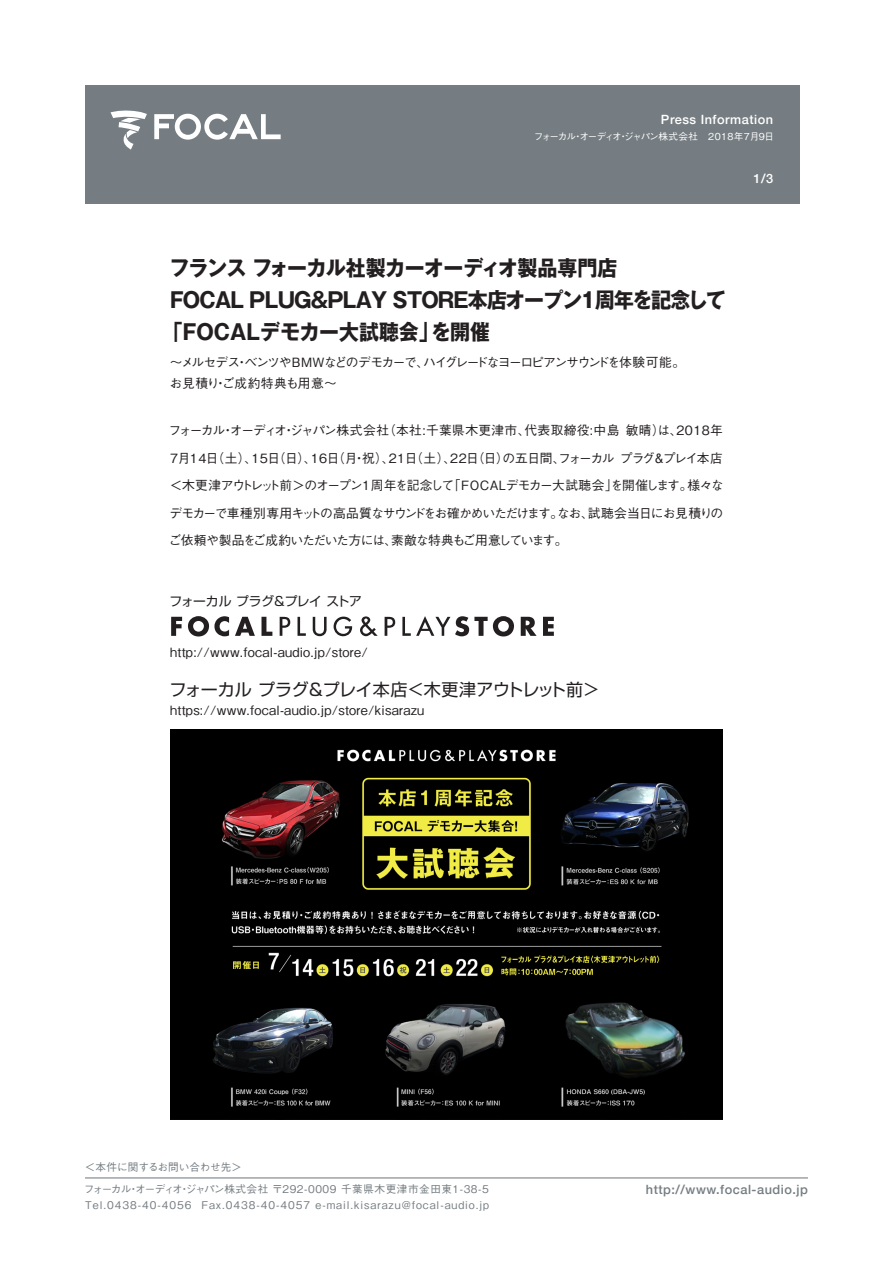
<style>
.page{position:relative;width:893px;height:1263px;background:#fff}
.page>*{position:absolute;margin:0;border:0;box-sizing:border-box;transform-origin:0 0}
.t1{font:700 21.3px "Gothic MB101 Pro";letter-spacing:-.04em;color:#231f20;scale:.94 1}
.t2{font:700 21.3px "Gothic MB101 Pro";color:#231f20;scale:.94 1}
.t3{font:16.95px "Shin Go Pro";letter-spacing:-.01em;color:#231f20}
.t4{font:500 12.75px "Gothic BBB Pro";letter-spacing:-.03em;color:#231f20}
.t5{font:500 12.75px "Gothic BBB Pro";letter-spacing:.02em;color:#231f20}
.t6{font:500 12.75px/27.6px "Gothic BBB Pro";letter-spacing:-.1em;color:#231f20}
.t7{font:500 12.75px "Gothic BBB Pro";letter-spacing:-.095em;color:#231f20}
.t8{font:500 12.75px "Helvetica Neue";letter-spacing:.04em;color:#757d82}
.t9{font:500 12.75px "Gothic BBB Pro";letter-spacing:-.115em;color:#231f20}
.t10{font:500 12.75px "Gothic BBB Pro";letter-spacing:.025em;color:#231f20}
.t11{font:500 12.75px "Gothic BBB Pro";letter-spacing:-.065em;color:#231f20}
.t12{font:500 12.75px "Helvetica Neue";letter-spacing:.04em;color:#fff}
.t13{font:500 12.75px "Gothic BBB Pro";letter-spacing:-.05em;color:#231f20}
.t14{font:500 12.75px "Gothic BBB Pro";letter-spacing:.03em;color:#231f20}
.t15{font:12.75px "Shin Go Pro";letter-spacing:-.02em;color:#231f20}
.t16{font:500 12.75px/20.2px "Gothic BBB Pro";letter-spacing:.04em;color:#231f20}
.t17{font:500 12.75px "Gothic BBB Pro";letter-spacing:-.135em;color:#231f20}
.t18{font:500 10.65px "Gothic BBB Pro";letter-spacing:.09em;color:#757d82}
.t19{font:500 10.65px "Gothic BBB Pro";letter-spacing:.05em;color:#757d82}
.t20{font:500 10.65px "Gothic BBB Pro";letter-spacing:-.005em;color:#757d82}
.t21{font:500 9.6px "Gothic BBB Pro";letter-spacing:-.025em;color:#fff}
</style>
<div class="page">
<div style="left:85px;top:85px;width:715px;height:119px;background:#757d82"></div>
<hr style="left:85px;top:1177px;width:723px;height:1px;background:#757d82">
<img style="left:170px;top:729px;width:553px;height:390px">
<svg style="left:171px;top:617px;width:11px;height:19px"></svg>
<svg style="left:188px;top:616px;width:41px;height:20px"></svg>
<svg style="left:235px;top:617px;width:20px;height:19px"></svg>
<svg style="left:261px;top:617px;width:11px;height:19px"></svg>
<svg style="left:280px;top:617px;width:10px;height:19px"></svg>
<svg style="left:297px;top:617px;width:9px;height:19px"></svg>
<svg style="left:313px;top:617px;width:14px;height:19px"></svg>
<svg style="left:333px;top:616px;width:19px;height:20px"></svg>
<svg style="left:360px;top:616px;width:18px;height:20px"></svg>
<svg style="left:385px;top:617px;width:10px;height:19px"></svg>
<svg style="left:402px;top:616px;width:112px;height:20px"></svg>
<svg style="left:521px;top:617px;width:16px;height:19px"></svg>
<svg style="left:543px;top:617px;width:11px;height:19px"></svg>
<svg style="left:154px;top:114px;width:127px;height:26px"></svg>
<svg style="left:111px;top:110px;width:36px;height:40px"></svg>
<p class="t12" style="left:661px;top:109px;width:114px">Press Information</p>
<p class="t21" style="left:534px;top:129px;width:242px">フォーカルオーディオジャパン株式会社　2018年7月日9</p>
<p class="t21" style="left:573px;top:129px;width:11px">・</p>
<p class="t21" style="left:618px;top:129px;width:11px">・</p>
<p class="t12" style="left:753px;top:168px;width:21px">1/3</p>
<h1 class="t1" style="left:170px;top:250px;width:478px">フランスフォーカル社製カーオーディオ製品専門店</h1>
<h1 class="t1" style="left:170px;top:282px;width:593px">FOCAL PLUG&amp;PLAY STORE本店オープン1周年を記念して</h1>
<h1 class="t1" style="left:431px;top:314px;width:64px">を開催</h1>
<h1 class="t2" style="left:163px;top:314px;width:295px">「FOCALデモカー大試聴会」</h1>
<p class="t9" style="left:423px;top:352px;width:264px">ハイグレードなヨーロピアンサウンドを体験可能。</p>
<p class="t11" style="left:170px;top:352px;width:261px">～メルセデスベンツやBMWなどのデモカーで、</p>
<p class="t16" style="left:169px;top:351px;width:169px;text-indent:66px">・<br>お見積りご成約特典も用意~</p>
<p class="t4" style="left:214px;top:373px;width:14px">・</p>
<p class="t10" style="left:383px;top:420px;width:149px">（本社:千葉県木更津市、</p>
<p class="t4" style="left:626px;top:420px;width:58px">敏晴は）、</p>
<p class="t4" style="left:524px;top:420px;width:97px">代表取締役:中島</p>
<p class="t6" style="left:169px;top:415px;width:222px">フォーカルオーディオジャパン株式会社</p>
<p class="t4" style="left:677px;top:420px;width:48px">2018年</p>
<p class="t4" style="left:221px;top:420px;width:14px">・</p>
<p class="t4" style="left:283px;top:420px;width:14px">・</p>
<p class="t4" style="left:170px;top:447px;width:89px">7月14 （日土）、</p>
<p class="t4" style="left:251px;top:447px;width:67px">15 （日日）、</p>
<p class="t4" style="left:311px;top:447px;width:85px">16 （日月祝）、</p>
<p class="t4" style="left:389px;top:447px;width:69px">21 （日土）、</p>
<p class="t10" style="left:450px;top:447px;width:117px">22 （日日の五日間、</p>
<p class="t4" style="left:496px;top:447px;width:14px">）</p>
<p class="t17" style="left:558px;top:447px;width:98px">フォーカルプラグ</p>
<p class="t4" style="left:663px;top:447px;width:62px">プレイ本店</p>
<p class="t4" style="left:653px;top:447px;width:14px">＆</p>
<p class="t4" style="left:353px;top:447px;width:14px">・</p>
<p class="t7" style="left:170px;top:475px;width:286px">＜木更津アウトレット前＞のオープン1周年を記念して</p>
<p class="t14" style="left:448px;top:475px;width:171px">「FOCALデモカー大試聴会」</p>
<p class="t4" style="left:687px;top:475px;width:38px">様々な</p>
<p class="t4" style="left:610px;top:475px;width:83px">を開催します。</p>
<p class="t4" style="left:588px;top:503px;width:137px">試聴会当日にお見積りの</p>
<p class="t6" style="left:391px;top:498px;width:178px;text-indent:-222px">デモカーで車種別専用キットの高品質なサウンドをお確かめいただけます。素敵な特典もご用意しています。</p>
<p class="t4" style="left:557px;top:503px;width:38px">なお、</p>
<p class="t13" style="left:169px;top:530px;width:230px">ご依頼や製品をご成約いただいた方には、</p>
<p class="t15" style="left:170px;top:591px;width:194px">フォーカルプラグ＆プレイストア</p>
<p class="t5" style="left:170px;top:642px;width:199px">http://www.focal-audio j p. /store/</p>
<h2 class="t3" style="left:169px;top:675px;width:431px">フォーカルプラグ＆プレイ本店＜木更津アウトレット前&lt;</h2>
<p class="t5" style="left:170px;top:700px;width:256px">https://www.focal-audio j p. /store/kisarazu</p>
<p class="t20" style="left:85px;top:1159px;width:158px">＜本件に関するお問い合わせ先&lt;</p>
<p class="t19" style="left:84px;top:1180px;width:406px">フォーカルオーディオジャパン株式会社〒292-0009 千葉県木更津市金田東1-38-5</p>
<p class="t19" style="left:128px;top:1180px;width:12px">・</p>
<p class="t19" style="left:179px;top:1180px;width:12px">・</p>
<p class="t18" style="left:85px;top:1196px;width:108px">Tel.0438-40-4056</p>
<p class="t18" style="left:201px;top:1196px;width:110px">Fax.0438-40-4057</p>
<p class="t18" style="left:315px;top:1196px;width:175px">e-mail.kisarazu@focal-audio.jp</p>
<p class="t8" style="left:646px;top:1179px;width:164px">http://www.focal-audio j p.</p>
</div>
